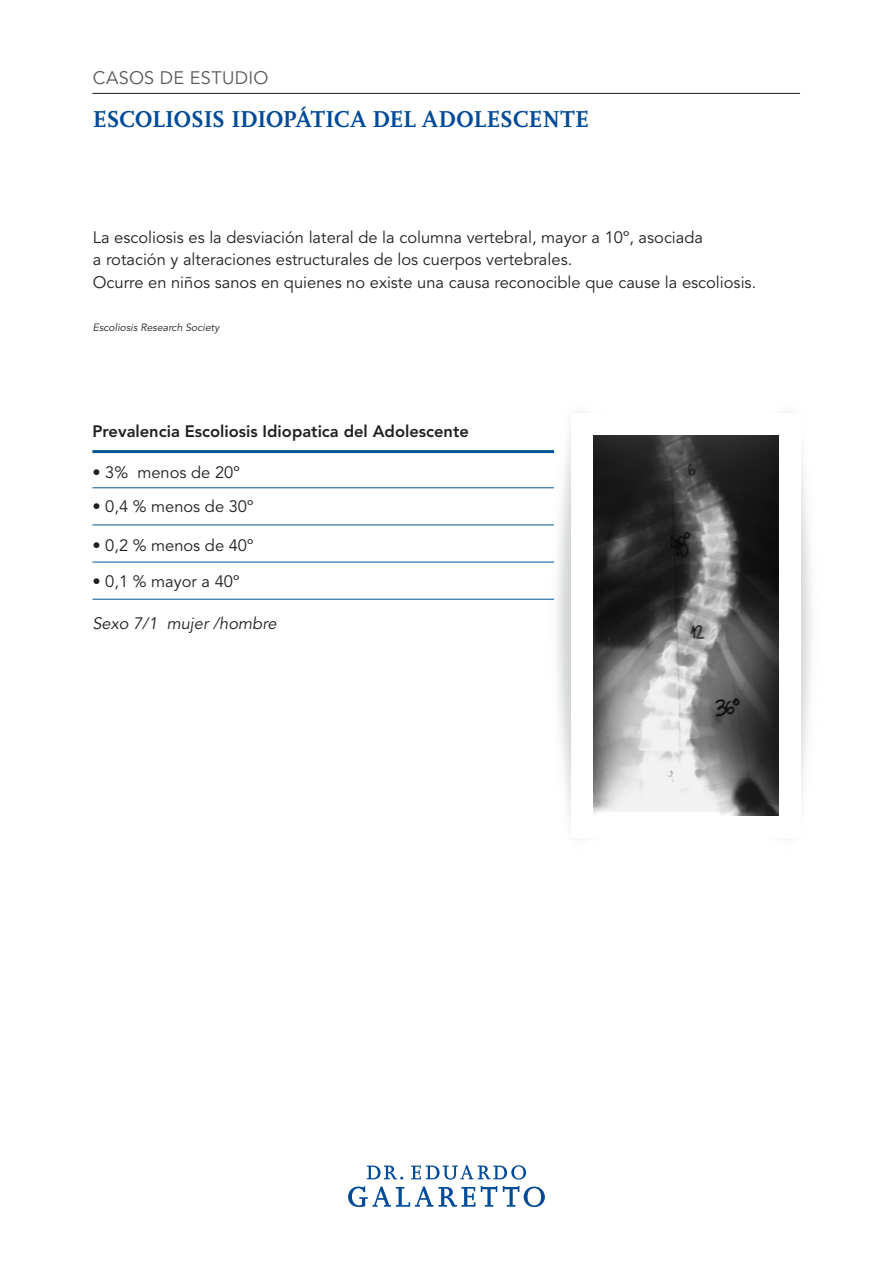
<style>
.page{position:relative;width:893px;height:1263px;background:#fff}
.page>*{position:absolute;margin:0;border:0;box-sizing:border-box;transform-origin:0 0}
.t1{font:700 24px "FF Scala";letter-spacing:-.015em;color:#004a97}
.t2{font:18px "Avenir";letter-spacing:.015em;color:#58595b}
.t3{font:16.5px/22.5px "Avenir";color:#231f20}
.t4{font:800 16.5px "Avenir";color:#231f20}
.t5{font:italic 16.5px "Avenir";color:#231f20}
.t6{font:italic 10.5px "Avenir";color:#231f20}
</style>
<div class="page">
<img style="left:593px;top:435px;width:185px;height:380px">
<hr style="left:92px;top:487px;width:462px;height:1px;background:#005596">
<hr style="left:92px;top:450px;width:462px;height:3px;background:#005596">
<hr style="left:92px;top:524px;width:462px;height:1px;background:#005596">
<hr style="left:92px;top:562px;width:462px;height:1px;background:#005596">
<hr style="left:92px;top:599px;width:462px;height:1px;background:#005596">
<hr style="left:92px;top:93px;width:708px;height:1px;background:#333">
<svg style="left:348px;top:1186px;width:197px;height:21px"></svg>
<svg style="left:367px;top:1165px;width:36px;height:14px"></svg>
<svg style="left:411px;top:1165px;width:115px;height:14px"></svg>
<p class="t2" style="left:93px;top:67px;width:177px">CASOS DE ESTUDIO</p>
<h1 class="t1" style="left:93px;top:106px;width:498px">ESCOLIOSIS IDIOPÁTICA DEL ADOLESCENTE</h1>
<p class="t3" style="left:93px;top:226px;width:665px">La escoliosis es la desviación lateral de la columna vertebral, mayor a 10º, asociada<br>a rotación y alteraciones estructurales de los cuerpos vertebrales.<br>Ocurre en niños sanos en quienes no existe una causa reconocible que cause la escoliosis.</p>
<p class="t6" style="left:93px;top:322px;width:128px">Escoliosis Research Society</p>
<p class="t4" style="left:92px;top:422px;width:378px">Prevalencia Escoliosis Idiopatica del Adolescente</p>
<p class="t3" style="left:92px;top:461px;width:149px">• 3% menos de 20º</p>
<p class="t3" style="left:92px;top:496px;width:163px">• 0,4 % menos de 30º</p>
<p class="t3" style="left:92px;top:535px;width:163px">• 0,2 % menos de 40º</p>
<p class="t3" style="left:92px;top:571px;width:148px">• 0,1 % mayor a 40º</p>
<p class="t5" style="left:92px;top:614px;width:186px">Sexo 7/1 mujer /hombre</p>
</div>
